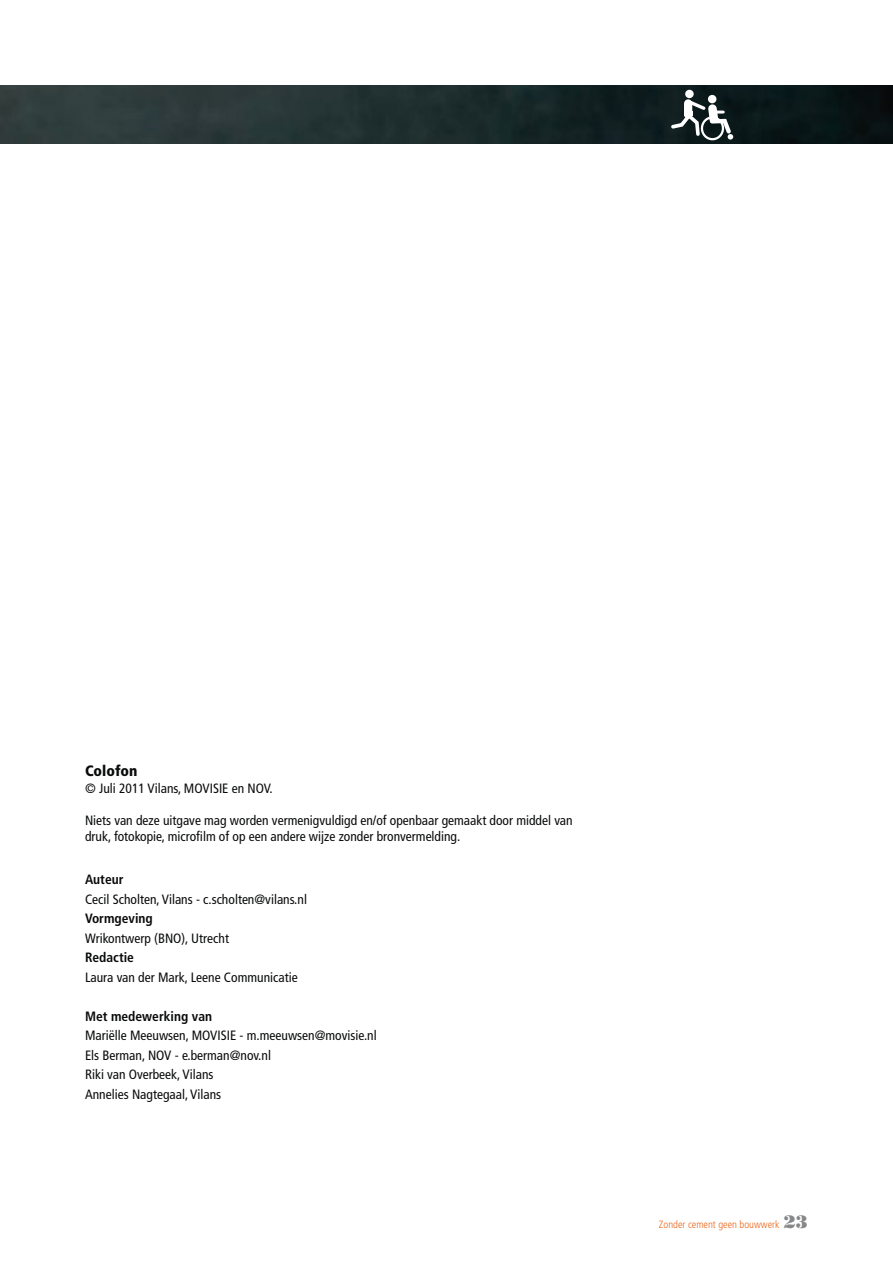
<style>
.page{position:relative;width:893px;height:1263px;background:#fff}
.page>*{position:absolute;margin:0;border:0;box-sizing:border-box;transform-origin:0 0}
.t1{font:900 condensed 15px "Frutiger LT Std";color:#090b0a}
.t2{font:condensed 13.5px/19.5px "Frutiger LT Std";color:#090b0a}
.t3{font:700 condensed 13.5px "Frutiger LT Std";color:#090b0a}
.t4{font:300 condensed 10.5px "Frutiger LT Std";color:#ea671c}
.s1{font-family:"Bodoni Std Poster";font-weight:400;font-stretch:normal;font-size:18px;color:#87888a}
</style>
<div class="page">
<img style="left:0;top:85px;width:893px;height:58px">
<div style="left:685px;top:90px;width:9px;height:8px;background:#fff;border-radius:50%"></div>
<div style="left:708px;top:95px;width:8px;height:8px;background:#fff;border-radius:50%"></div>
<svg style="left:668px;top:98px;width:66px;height:42px"></svg>
<p class="t1" style="left:85px;top:762px;width:54px">Colofon</p>
<p class="t2" style="left:85px;top:778px;width:189px">© Juli 2011 Vilans, MOVISIE en NOV.</p>
<p class="t2" style="left:85px;top:812px;width:489px;line-height:16.2px">Niets van deze uitgave mag worden vermenigvuldigd en/of openbaar gemaakt door middel van druk, fotokopie, microfilm of op een andere wijze zonder bronvermelding.</p>
<p class="t3" style="left:85px;top:871px;width:40px">Auteur</p>
<p class="t2" style="left:85px;top:889px;width:223px">Cecil Scholten, Vilans - c.scholten@vilans.nl</p>
<p class="t3" style="left:85px;top:910px;width:69px">Vormgeving</p>
<p class="t2" style="left:85px;top:928px;width:145px">Wrikontwerp (BNO), Utrecht</p>
<p class="t3" style="left:85px;top:949px;width:51px">Redactie</p>
<p class="t2" style="left:85px;top:967px;width:214px">Laura van der Mark, Leene Communicatie</p>
<p class="t3" style="left:85px;top:1008px;width:129px">Met medewerking van</p>
<p class="t2" style="left:85px;top:1026px;width:293px">Mariëlle Meeuwsen, MOVISIE - m.meeuwsen@movisie.nl Els Berman, NOV - e.berman@nov.nl<br>Riki van Overbeek, Vilans<br>Annelies Nagtegaal, Vilans</p>
<p class="t4" style="left:659px;top:1218px;width:151px">Zonder cement geen bouwwerk <span class="s1">23</span></p>
</div>
